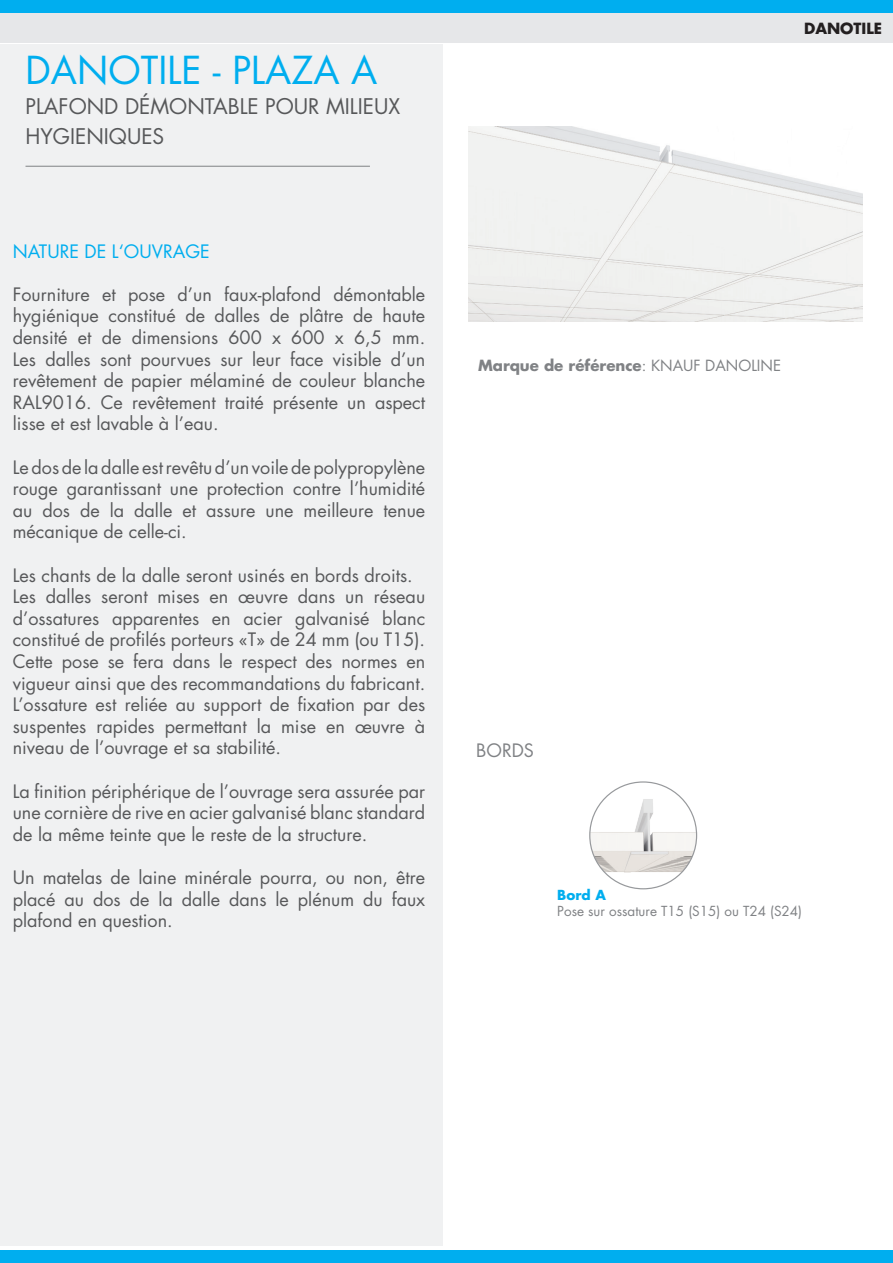
<style>
.page{position:relative;width:893px;height:1263px;background:#fff}
.page>*{position:absolute;margin:0;border:0;box-sizing:border-box;transform-origin:0 0}
.t1{font:37.5px "Futura Std";color:#00aeef}
.t2{font:21px/30px "Futura Std";color:#57585a}
.t3{font:18px/21.6px "Futura Std";color:#57585a;text-align:justify}
.t4{font:18px "Futura Std";color:#00aeef}
.t5{font:18px "Futura Std";color:#808285}
.t6{font:700 15px "Futura Std";color:#808285}
.t7{font:700 15px "Futura Std";color:#231f20}
.t8{font:13.5px "Futura Std";color:#808285}
.t9{font:700 13.5px "Futura Std";color:#00aeef}
.s1{font-weight:400}
</style>
<div class="page">
<div style="left:0;top:1250px;width:893px;height:13px;background:#00aeef"></div>
<div style="left:1px;top:45px;width:442px;height:1201px;background:#f0f1f2"></div>
<hr style="left:26px;top:166px;width:344px;height:1px;background:#808285">
<img style="left:469px;top:126px;width:394px;height:195px">
<div style="left:0;top:0;width:893px;height:43px;background:#e6e7e9"></div>
<div style="left:0;top:0;width:893px;height:13px;background:#00aeef"></div>
<img style="left:590px;top:782px;width:107px;height:107px;border-radius:53px">
<h1 class="t1" style="left:26px;top:46px;width:353px">DANOTILE - PLAZA A</h1>
<p class="t2" style="left:26px;top:92px;width:376px">PLAFOND DÉMONTABLE POUR MILIEUX<br>HYGIENIQUES</p>
<p class="t4" style="left:13px;top:239px;width:198px">NATURE DE L‘OUVRAGE</p>
<p class="t3" style="left:13px;top:284px;width:414px">Fourniture et pose d’un faux-plafond démontable hygiénique constitué de dalles de plâtre de haute densité et de dimensions 600 x 600 x 6,5 mm.<br>Les dalles sont pourvues sur leur face visible d’un revêtement de papier mélaminé de couleur blanche RAL9016. Ce revêtement traité présente un aspect lisse et est lavable à l’eau.</p>
<p class="t3" style="left:13px;top:456px;width:414px">Le dos de la dalle est revêtu d’un voile de polypropylène rouge garantissant une protection contre l’humidité au dos de la dalle et assure une meilleure tenue mécanique de celle-ci.</p>
<p class="t3" style="left:13px;top:564px;width:414px;text-align:left">Les chants de la dalle seront usinés en bords droits.<br>Les dalles seront mises en œuvre dans un réseau d’ossatures apparentes en acier galvanisé blanc constitué de profilés porteurs «T» de 24 mm (ou T15).<br>Cette pose se fera dans le respect des normes en vigueur ainsi que des recommandations du fabricant.<br>L’ossature est reliée au support de fixation par des suspentes rapides permettant la mise en œuvre à niveau de l’ouvrage et sa stabilité.</p>
<p class="t3" style="left:13px;top:780px;width:414px">La finition périphérique de l’ouvrage sera assurée par une cornière de rive en acier galvanisé blanc standard de la même teinte que le reste de la structure.</p>
<p class="t3" style="left:13px;top:867px;width:414px">Un matelas de laine minérale pourra, ou non, être placé au dos de la dalle dans le plénum du faux plafond en question.</p>
<p class="t7" style="left:804px;top:18px;width:80px">DANOTILE</p>
<p class="t6" style="left:478px;top:355px;width:304px">Marque de référence<span class="s1">: KNAUF DANOLINE</span></p>
<p class="t5" style="left:476px;top:739px;width:59px">BORDS</p>
<p class="t9" style="left:557px;top:886px;width:50px">Bord A</p>
<p class="t8" style="left:557px;top:902px;width:246px">Pose sur ossature T15 (S15) ou T24 (S24)</p>
</div>
